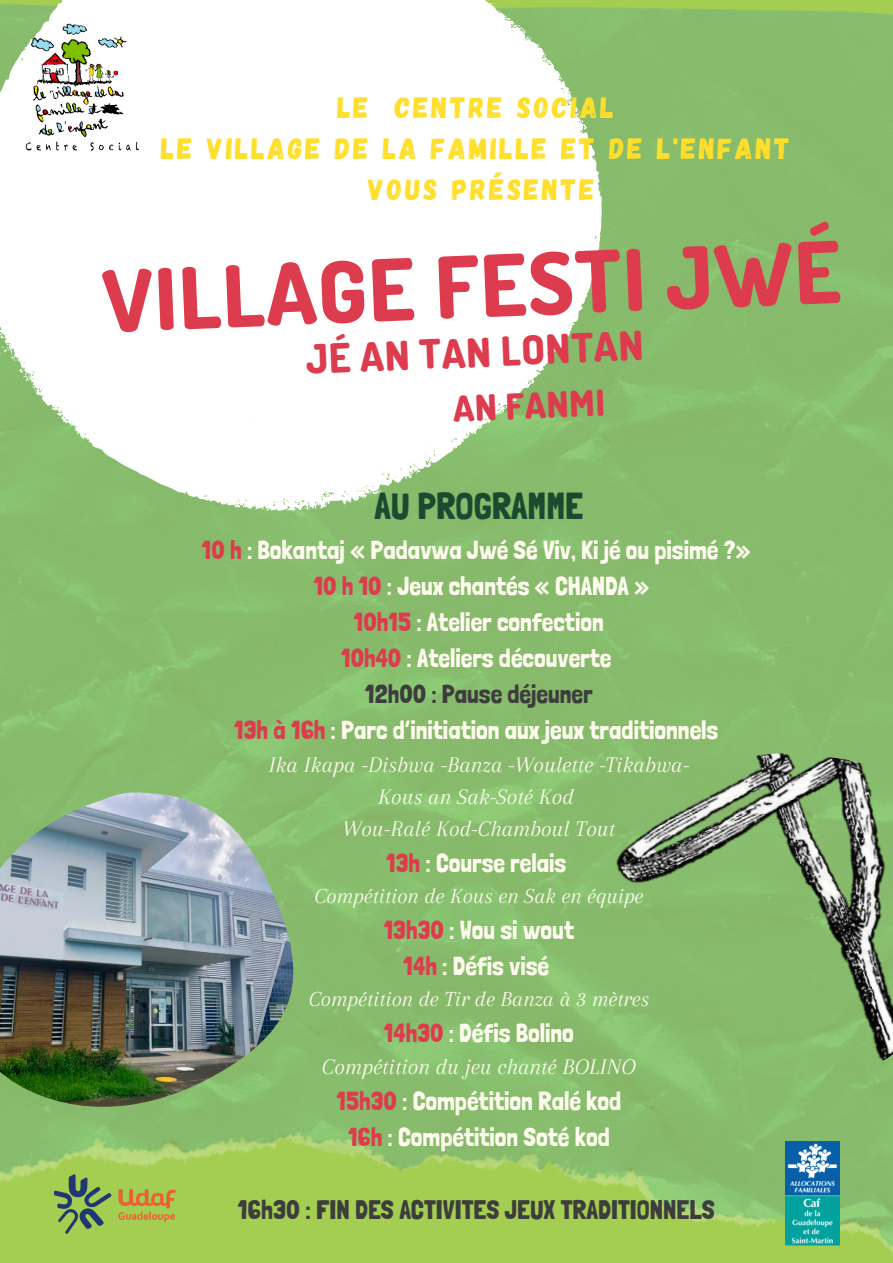
<style>
.page{position:relative;width:893px;height:1263px;background:#fff}
.page>*{position:absolute;margin:0;border:0;box-sizing:border-box;transform-origin:0 0}
.t1{font:800 85.28px "Dosis";color:#dc3c4d}
.t2{font:800 40.2px "Dosis";color:#dc3c4d}
.t3{font:37.58px "Londrina Solid";color:#1a4b30}
.t4{font:800 35.7px "Dosis";color:#dc3c4d}
.t5{font:29.33px "Gagalin";letter-spacing:.095em;color:#ffdf2b}
.t6{font:26.78px "Londrina Solid";color:#3d3d3d}
.t7{font:26.03px "Londrina Solid";color:#fffcef}
.t8{font:26.03px "Londrina Solid";color:#3d3d3d}
.t9{font:italic 23.02px "Arapey";color:#fffcef}
.t10{font:italic 22.27px "Arapey";color:#fffcef}
.s1{color:#dc3c4d}
</style>
<div class="page">
<img style="left:0;top:0;width:893px;height:1263px">
<img style="left:0;top:792px;width:294px;height:315px">
<img style="left:606px;top:753px;width:287px;height:332px">
<svg style="left:0;top:0;width:702px;height:632px"></svg>
<img style="left:55px;top:1174px;width:120px;height:60px">
<img style="left:22px;top:22px;width:123px;height:145px">
<img style="left:785px;top:1141px;width:54px;height:104px">
<p class="t5" style="left:337px;top:89px;width:278px">LE CENTRE SOCIAL</p>
<p class="t5" style="left:161px;top:130px;width:630px">LE VILLAGE DE LA FAMILLE ET DE L'ENFANT</p>
<p class="t5" style="left:368px;top:170px;width:228px">VOUS PRÉSENTE</p>
<p class="t1" style="left:101px;top:243px;width:739px;rotate:-2deg">VILLAGE FESTI JWÉ</p>
<p class="t2" style="left:305px;top:332px;width:339px;rotate:-2deg">JÉ AN TAN LONTAN</p>
<p class="t4" style="left:452px;top:385px;width:153px;rotate:-2deg">AN FANMI</p>
<p class="t3" style="left:374px;top:484px;width:210px">AU PROGRAMME</p>
<p class="t7" style="left:202px;top:535px;width:550px"><span class="s1">10 h</span> : Bokantaj « Padavwa Jwé Sé Viv, Ki jé ou pisimé ?»</p>
<p class="t7" style="left:314px;top:571px;width:337px"><span class="s1">10 h 10</span> : Jeux chantés « CHANDA »</p>
<p class="t7" style="left:354px;top:607px;width:251px"><span class="s1">10h15</span> : Atelier confection</p>
<p class="t7" style="left:341px;top:643px;width:272px"><span class="s1">10h40</span> : Ateliers découverte</p>
<p class="t8" style="left:365px;top:679px;width:229px">12h00 : Pause déjeuner</p>
<p class="t7" style="left:234px;top:715px;width:485px"><span class="s1">13h à 16h</span> : Parc d’initiation aux jeux traditionnels</p>
<p class="t9" style="left:269px;top:752px;width:421px">Ika Ikapa -Disbwa -Banza -Woulette -Tikabwa-</p>
<p class="t9" style="left:378px;top:784px;width:197px">Kous an Sak-Soté Kod</p>
<p class="t9" style="left:342px;top:816px;width:274px">Wou-Ralé Kod-Chamboul Tout</p>
<p class="t7" style="left:386px;top:847px;width:182px"><span class="s1">13h</span> : Course relais</p>
<p class="t10" style="left:314px;top:884px;width:331px">Compétition de Kous en Sak en équipe</p>
<p class="t7" style="left:384px;top:914px;width:192px"><span class="s1">13h30</span> : Wou si wout</p>
<p class="t7" style="left:403px;top:950px;width:147px"><span class="s1">14h</span> : Défis visé</p>
<p class="t10" style="left:309px;top:987px;width:342px">Compétition de Tir de Banza à 3 mètres</p>
<p class="t7" style="left:384px;top:1017px;width:191px"><span class="s1">14h30</span> : Défis Bolino</p>
<p class="t9" style="left:322px;top:1054px;width:315px">Compétition du jeu chanté BOLINO</p>
<p class="t7" style="left:336px;top:1085px;width:286px"><span class="s1">15h30</span> : Compétition Ralé kod</p>
<p class="t7" style="left:348px;top:1121px;width:263px"><span class="s1">16h</span> : Compétition Soté kod</p>
<p class="t6" style="left:238px;top:1193px;width:478px">16h30 : FIN DES ACTIVITES JEUX TRADITIONNELS</p>
</div>
